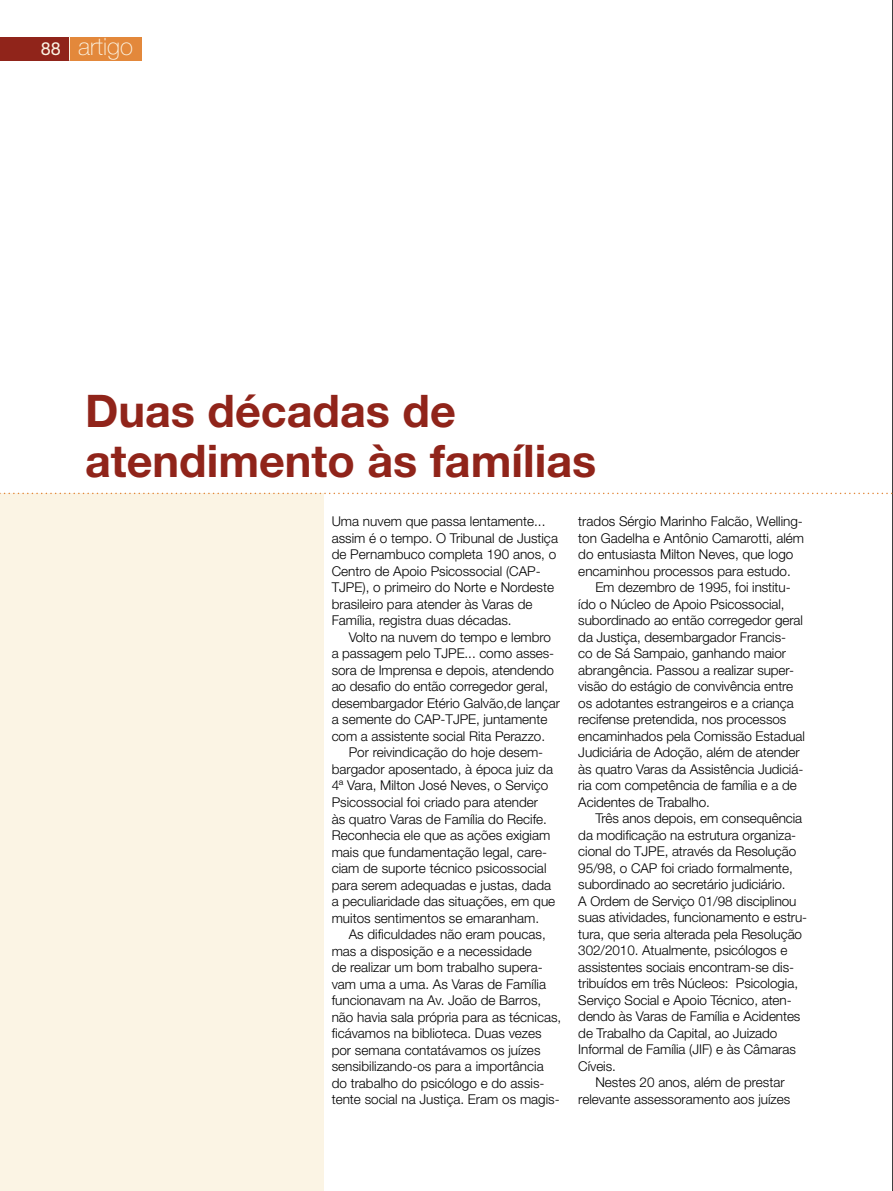
<style>
.page{position:relative;width:893px;height:1191px;background:#fff}
.page>*{position:absolute;margin:0;border:0;box-sizing:border-box;transform-origin:0 0}
.t1{font:700 45px/49.5px "Helvetica Neue LT Std";color:#90241a}
.t2{font:100 24px "Helvetica Neue LT Std";color:#fbf4e4}
.t3{font:18px "Helvetica Neue LT Std";color:#fbf4e4}
.t4{font:300 13.5px/16.5px "Helvetica Neue LT Std";letter-spacing:-.005em;color:#000}
</style>
<div class="page">
<div style="left:0;top:37px;width:69px;height:23px;background:#90241a"></div>
<hr style="left:892px;top:0;width:1px;height:1191px;background:#000">
<div style="left:0;top:493px;width:323px;height:698px;background:#fbf4e4"></div>
<div style="left:70px;top:37px;width:72px;height:23px;background:#e3883b"></div>
<svg style="left:69px;top:37px;width:1px;height:23px"></svg>
<svg style="left:0;top:492px;width:893px;height:2px"></svg>
<h3 class="t3" style="left:41px;top:38px;width:22px">88</h3>
<h2 class="t2" style="left:78px;top:33px;width:56px">artigo</h2>
<h1 class="t1" style="left:85px;top:385px;width:513px">Duas décadas de atendimento às famílias</h1>
<p class="t4" style="left:332px;top:513px;width:228px">Uma nuvem que passa lentamente... assim é o tempo. O Tribunal de Justiça de Pernambuco completa 190 anos, o Centro de Apoio Psicossocial (CAP-TJPE), o primeiro do Norte e Nordeste brasileiro para atender às Varas de Família, registra duas décadas.</p>
<p class="t4" style="left:332px;top:628px;width:230px;text-indent:17px">Volto na nuvem do tempo e lembro a passagem pelo TJPE... como asses&shy;sora de Imprensa e depois, atendendo ao desafio do então corregedor geral, desembargador Etério Galvão,de lançar a semente do CAP-TJPE, juntamente com a assistente social Rita Perazzo.</p>
<p class="t4" style="left:332px;top:744px;width:225px;text-indent:17px">Por reivindicação do hoje desem&shy;bargador aposentado, à época juiz da 4ª Vara, Milton José Neves, o Serviço Psicossocial foi criado para atender<br>às quatro Varas de Família do Recife.<br>Reconhecia ele que as ações exigiam mais que fundamentação legal, care&shy;ciam de suporte técnico psicossocial para serem adequadas e justas, dada a peculiaridade das situações, em que muitos sentimentos se emaranham.</p>
<p class="t4" style="left:332px;top:925px;width:231px;text-indent:17px">As dificuldades não eram poucas, mas a disposição e a necessidade<br>de realizar um bom trabalho supera&shy;vam uma a uma. As Varas de Família funcionavam na Av. João de Barros, não havia sala própria para as técnicas, ficávamos na biblioteca. Duas vezes por semana contatávamos os juízes sensibilizando-os para a importância do trabalho do psicólogo e do assis&shy;tente social na Justiça. Eram os magis-</p>
<p class="t4" style="left:578px;top:513px;width:226px">trados Sérgio Marinho Falcão, Welling-</p>
<p class="t4" style="left:578px;top:529px;width:227px">ton Gadelha e Antônio Camarotti, além</p>
<p class="t4" style="left:578px;top:546px;width:217px">do entusiasta Milton Neves, que logo</p>
<p class="t4" style="left:578px;top:562px;width:214px">encaminhou processos para estudo.</p>
<p class="t4" style="left:595px;top:579px;width:197px">Em dezembro de 1995, foi institu-</p>
<p class="t4" style="left:578px;top:595px;width:208px">ído o Núcleo de Apoio Psicossocial,</p>
<p class="t4" style="left:578px;top:612px;width:226px">subordinado ao então corregedor geral</p>
<p class="t4" style="left:578px;top:628px;width:209px">da Justiça, desembargador Francis-</p>
<p class="t4" style="left:578px;top:645px;width:209px">co de Sá Sampaio, ganhando maior</p>
<p class="t4" style="left:578px;top:661px;width:217px">abrangência. Passou a realizar super-</p>
<p class="t4" style="left:578px;top:678px;width:216px">visão do estágio de convivência entre</p>
<p class="t4" style="left:578px;top:694px;width:217px">os adotantes estrangeiros e a criança</p>
<p class="t4" style="left:578px;top:711px;width:210px">recifense pretendida, nos processos</p>
<p class="t4" style="left:578px;top:727px;width:228px">encaminhados pela Comissão Estadual</p>
<p class="t4" style="left:578px;top:744px;width:223px">Judiciária de Adoção, além de atender</p>
<p class="t4" style="left:578px;top:760px;width:226px">às quatro Varas da Assistência Judiciá-</p>
<p class="t4" style="left:578px;top:777px;width:220px">ria com competência de família e a de</p>
<p class="t4" style="left:578px;top:793px;width:133px">Acidentes de Trabalho.</p>
<p class="t4" style="left:595px;top:810px;width:208px">Três anos depois, em consequência</p>
<p class="t4" style="left:578px;top:826px;width:219px">da modificação na estrutura organiza-</p>
<p class="t4" style="left:578px;top:843px;width:219px">cional do TJPE, através da Resolução</p>
<p class="t4" style="left:578px;top:859px;width:216px">95/98, o CAP foi criado formalmente,</p>
<p class="t4" style="left:578px;top:876px;width:209px">subordinado ao secretário judiciário.</p>
<p class="t4" style="left:578px;top:892px;width:220px">A Ordem de Serviço 01/98 disciplinou</p>
<p class="t4" style="left:578px;top:909px;width:230px">suas atividades, funcionamento e estru-</p>
<p class="t4" style="left:578px;top:925px;width:225px">tura, que seria alterada pela Resolução</p>
<p class="t4" style="left:578px;top:942px;width:211px">302/2010. Atualmente, psicólogos e</p>
<p class="t4" style="left:578px;top:958px;width:217px">assistentes sociais encontram-se dis-</p>
<p class="t4" style="left:578px;top:975px;width:221px">tribuídos em três Núcleos: Psicologia,</p>
<p class="t4" style="left:578px;top:991px;width:215px">Serviço Social e Apoio Técnico, aten-</p>
<p class="t4" style="left:578px;top:1008px;width:224px">dendo às Varas de Família e Acidentes</p>
<p class="t4" style="left:578px;top:1024px;width:201px">de Trabalho da Capital, ao Juizado</p>
<p class="t4" style="left:578px;top:1041px;width:219px">Informal de Família (JIF) e às Câmaras</p>
<p class="t4" style="left:578px;top:1057px;width:39px">Cíveis.</p>
<p class="t4" style="left:595px;top:1074px;width:191px">Nestes 20 anos, além de prestar</p>
<p class="t4" style="left:578px;top:1090px;width:214px">relevante assessoramento aos juízes</p>
</div>
